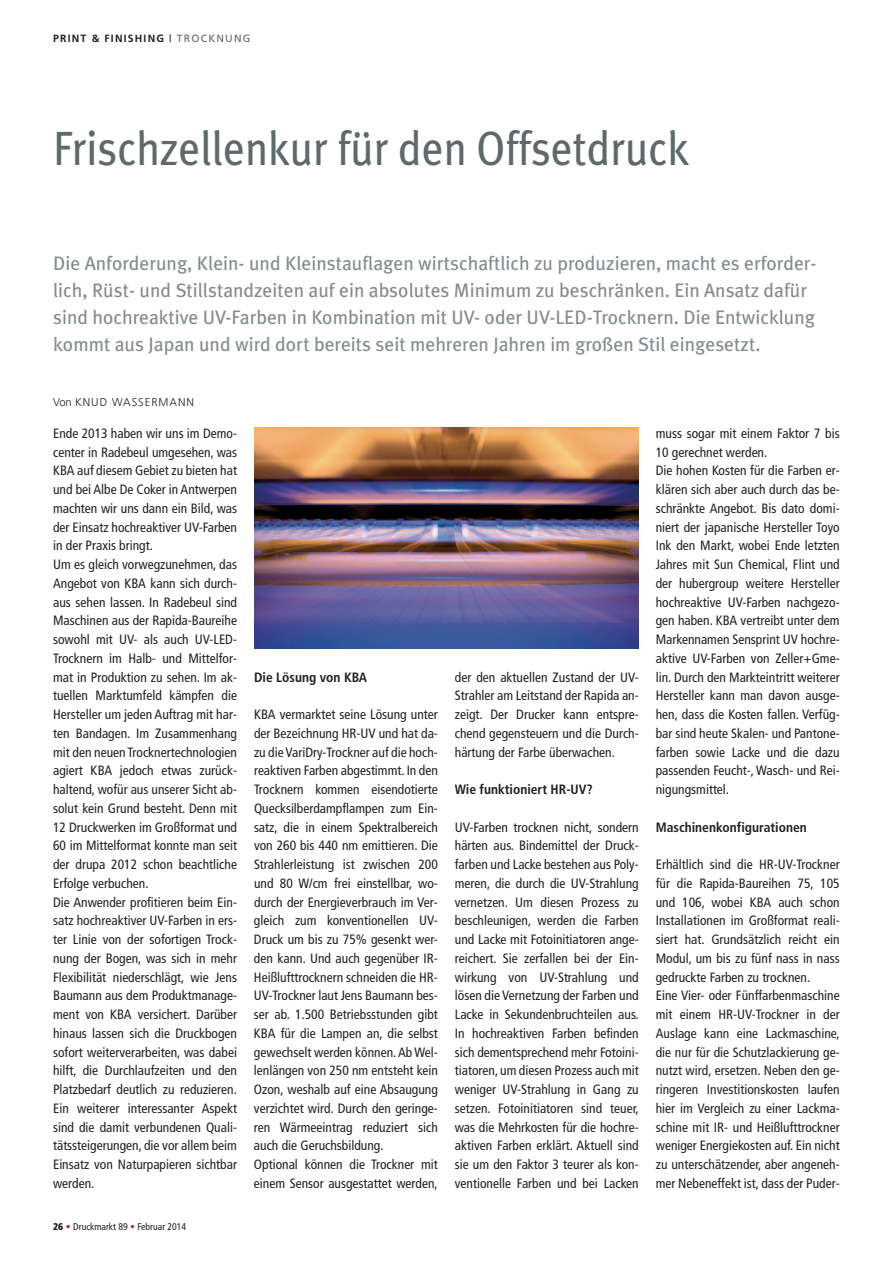
<style>
.page{position:relative;width:893px;height:1263px;background:#fff}
.page>*{position:absolute;margin:0;border:0;box-sizing:border-box;transform-origin:0 0}
.t1{font:48px "Meta Plus";color:#60696a;scale:.9 1}
.t2{font:19.5px/27px "Meta Plus";color:#838c8e}
.t3{font:condensed 13.5px/18.8px "Frutiger";color:#231f20}
.t4{font:700 condensed 13.5px "Frutiger";color:#231f20}
.t5{font:300 11.25px "Frutiger";letter-spacing:.085em;color:#231f20}
.t6{font:700 10.5px "Frutiger";letter-spacing:.11em;color:#231f20}
.t7{font:condensed 9.75px "Frutiger";color:#231f20}
.s1{font-weight:400}
.s2{font-weight:400;color:#60696a}
.s3{font-weight:900}
.s4{font-weight:700;color:#c61882}
.s5{color:#c61882}
</style>
<div class="page">
<img style="left:254px;top:428px;width:385px;height:221px">
<p class="t6" style="left:53px;top:34px;width:199px">PRINT &amp; FINISHING <span class="s1">|</span> <span class="s2">TROCKNUNG</span></p>
<h1 class="t1" style="left:53px;top:121px;width:708px">Frischzellenkur für den Offsetdruck</h1>
<p class="t2" style="left:53px;top:250px;width:765px">Die Anforderung, Klein- und Kleinstauflagen wirtschaftlich zu produzieren, macht es erforder&shy;lich, Rüst- und Stillstandzeiten auf ein absolutes Minimum zu beschränken. Ein Ansatz dafür sind hochreaktive UV-Farben in Kombination mit UV- oder UV-LED-Trocknern. Die Entwicklung kommt aus Japan und wird dort bereits seit mehreren Jahren im großen Stil eingesetzt.</p>
<p class="t5" style="left:53px;top:398px;width:142px">Von KNUD WASSERMANN</p>
<p class="t3" style="left:53px;top:425px;width:185px">Ende 2013 haben wir uns im Demo&shy;center in Radebeul umgesehen, was KBA auf diesem Gebiet zu bieten hat und bei Albe De Coker in Antwerpen machten wir uns dann ein Bild, was der Einsatz hochreaktiver UV-Farben in der Praxis bringt.<br>Um es gleich vorwegzunehmen, das Angebot von KBA kann sich durch&shy;aus sehen lassen. In Radebeul sind Maschinen aus der Rapida-Baureihe sowohl mit UV- als auch UV-LED-Trocknern im Halb- und Mittelfor&shy;mat in Produktion zu sehen. Im ak&shy;tuellen Marktumfeld kämpfen die Hersteller um jeden Auftrag mit har&shy;ten Bandagen. Im Zusammenhang mit den neuen Trocknertechnologien agiert KBA jedoch etwas zurück&shy;haltend, wofür aus unserer Sicht ab&shy;solut kein Grund besteht. Denn mit 12 Druckwerken im Großformat und 60 im Mittelformat konnte man seit der drupa 2012 schon beachtliche Erfolge verbuchen.<br>Die Anwender profitieren beim Ein&shy;satz hochreaktiver UV-Farben in ers&shy;ter Linie von der sofortigen Trock&shy;nung der Bogen, was sich in mehr Flexibilität niederschlägt, wie Jens Baumann aus dem Produktmanage&shy;ment von KBA versichert. Darüber hinaus lassen sich die Druckbogen sofort weiterverarbeiten, was dabei hilft, die Durchlaufzeiten und den Platzbedarf deutlich zu reduzieren.<br>Ein weiterer interessanter Aspekt sind die damit verbundenen Quali&shy;tätssteigerungen, die vor allem beim Einsatz von Naturpapieren sichtbar werden.</p>
<p class="t7" style="left:53px;top:1222px;width:135px"><span class="s3">26</span> <span class="s4">•</span> Druckmarkt 89 <span class="s5">•</span> Februar 2014</p>
<p class="t4" style="left:254px;top:671px;width:115px">Die Lösung von KBA</p>
<p class="t3" style="left:254px;top:706px;width:185px">KBA vermarktet seine Lösung unter der Bezeichnung HR-UV und hat da&shy;zu dieVariDry-Trockner auf die hoch&shy;reaktiven Farben abgestimmt. In den Trocknern kommen eisendotierte Quecksilberdampflampen zum Ein&shy;satz, die in einem Spektralbereich von 260 bis 440 nm emittieren. Die Strahlerleistung ist zwischen 200 und 80 W/cm frei einstellbar, wo&shy;durch der Energieverbrauch im Ver&shy;gleich zum konventionellen UV-Druck um bis zu 75% gesenkt wer&shy;den kann. Und auch gegenüber IR-Heißlufttrocknern schneiden die HR-UV-Trockner laut Jens Baumann bes&shy;ser ab. 1.500 Betriebsstunden gibt KBA für die Lampen an, die selbst gewechselt werden können.AbWel&shy;lenlängen von 250 nm entsteht kein Ozon, weshalb auf eine Absaugung verzichtet wird. Durch den geringe&shy;ren Wärmeeintrag reduziert sich auch die Geruchsbildung.<br>Optional können die Trockner mit einem Sensor ausgestattet werden,</p>
<p class="t3" style="left:455px;top:668px;width:185px;text-align:justify">der den aktuellen Zustand der UV-Strahler am Leitstand der Rapida an&shy;zeigt. Der Drucker kann entspre&shy;chend gegensteuern und die Durch&shy;härtung der Farbe überwachen.</p>
<p class="t4" style="left:455px;top:784px;width:140px">Wie funktioniert HR-UV?</p>
<p class="t3" style="left:455px;top:818px;width:185px;text-align:justify">UV-Farben trocknen nicht, sondern härten aus. Bindemittel der Druck&shy;farben und Lacke bestehen aus Poly&shy;meren, die durch die UV-Strahlung vernetzen. Um diesen Prozess zu beschleunigen, werden die Farben und Lacke mit Fotoinitiatoren ange&shy;reichert. Sie zerfallen bei der Ein&shy;wirkung von UV-Strahlung und lösen die Vernetzung der Farben und Lacke in Sekundenbruchteilen aus.<br>In hochreaktiven Farben befinden sich dementsprechend mehr Fotoini&shy;tiatoren, um diesen Prozess auch mit weniger UV-Strahlung in Gang zu setzen. Fotoinitiatoren sind teuer, was die Mehrkosten für die hochre&shy;aktiven Farben erklärt. Aktuell sind sie um den Faktor 3 teurer als kon&shy;ventionelle Farben und bei Lacken</p>
<p class="t3" style="left:656px;top:425px;width:185px">muss sogar mit einem Faktor 7 bis 10 gerechnet werden.<br>Die hohen Kosten für die Farben er&shy;klären sich aber auch durch das be&shy;schränkte Angebot. Bis dato domi&shy;niert der japanische Hersteller Toyo Ink den Markt, wobei Ende letzten Jahres mit Sun Chemical, Flint und der hubergroup weitere Hersteller hochreaktive UV-Farben nachgezo&shy;gen haben. KBA vertreibt unter dem Markennamen Sensprint UV hochre&shy;aktive UV-Farben von Zeller+Gme&shy;lin. Durch den Markteintritt weiterer Hersteller kann man davon ausge&shy;hen, dass die Kosten fallen. Verfüg&shy;bar sind heute Skalen- und Pantone&shy;farben sowie Lacke und die dazu passenden Feucht-, Wasch- und Rei&shy;nigungsmittel.</p>
<p class="t4" style="left:656px;top:821px;width:153px">Maschinenkonfigurationen</p>
<p class="t3" style="left:656px;top:856px;width:185px">Erhältlich sind die HR-UV-Trockner für die Rapida-Baureihen 75, 105 und 106, wobei KBA auch schon Installationen im Großformat reali&shy;siert hat. Grundsätzlich reicht ein Modul, um bis zu fünf nass in nass gedruckte Farben zu trocknen.<br>Eine Vier- oder Fünffarbenmaschine mit einem HR-UV-Trockner in der Auslage kann eine Lackmaschine, die nur für die Schutzlackierung ge&shy;nutzt wird, ersetzen. Neben den ge&shy;ringeren Investitionskosten laufen hier im Vergleich zu einer Lackma&shy;schine mit IR- und Heißlufttrockner weniger Energiekosten auf. Ein nicht zu unterschätzender, aber angeneh&shy;mer Nebeneffekt ist, dass der Puder-</p>
</div>
